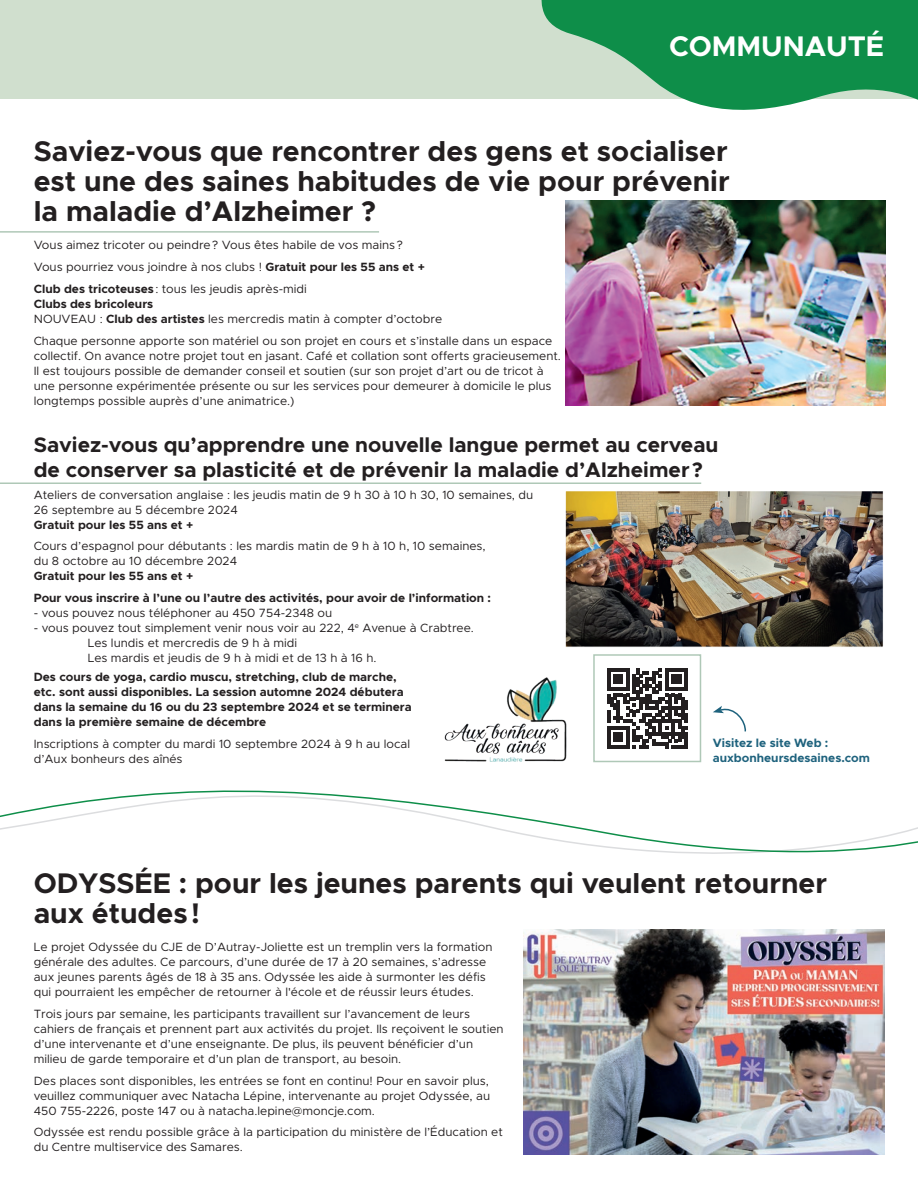
<style>
.page{position:relative;width:918px;height:1188px;background:#fff}
.page>*{position:absolute;margin:0;border:0;box-sizing:border-box;transform-origin:0 0}
.t1{font:700 28.5px/30px "Metropolis";color:#231f20;text-align:justify}
.t2{font:700 28.5px "Metropolis";color:#fff}
.t3{font:700 21px/25.2px "Metropolis";color:#231f20}
.t4{font:12px/15px "Metropolis";color:#231f20}
.t5{font:700 12px/15px "Metropolis";color:#231f20}
.t6{font:700 12px/15px "Metropolis";color:#1e627d}
.s1{font-weight:700}
</style>
<div class="page">
<div style="left:0;top:0;width:918px;height:99px;background:#d0dfce"></div>
<svg style="left:541px;top:0;width:377px;height:110px;fill:#0e8e49"></svg>
<img style="left:565px;top:201px;width:320px;height:204px">
<img style="left:565px;top:492px;width:318px;height:155px">
<img style="left:444px;top:677px;width:123px;height:85px">
<hr style="left:0;top:231px;width:379px;height:2px;background:#afc8b7">
<hr style="left:0;top:482px;width:701px;height:2px;background:#afc8b7">
<svg style="left:607px;top:668px;width:81px;height:81px"></svg>
<div style="left:593px;top:654px;width:108px;height:108px;border:2px solid #afc8b7"></div>
<svg style="left:713px;top:706px;width:33px;height:26px"></svg>
<svg style="left:0;top:790px;width:918px;height:64px"></svg>
<img style="left:523px;top:930px;width:362px;height:224px">
<h1 class="t2" style="left:669px;top:29px;width:216px">COMMUNAUTÉ</h1>
<h1 class="t1" style="left:34px;top:136px;width:697px">Saviez-vous que rencontrer des gens et socialiser est une des saines habitudes de vie pour prévenir la maladie d’Alzheimer ?</h1>
<p class="t4" style="left:34px;top:234px;width:393px;line-height:21.8px">Vous aimez tricoter ou peindre? Vous êtes habile de vos mains?<br>Vous pourriez vous joindre à nos clubs ! <span class="s1">Gratuit pour les 55 ans et +<br>Club des tricoteuses</span>: tous les jeudis après-midi</p>
<p class="t4" style="left:34px;top:296px;width:410px"><span class="s1">Clubs des bricoleurs<br></span>NOUVEAU : <span class="s1">Club des artistes</span> les mercredis matin à compter d’octobre</p>
<p class="t4" style="left:34px;top:333px;width:529px">Chaque personne apporte son matériel ou son projet en cours et s’installe dans un espace collectif. On avance notre projet tout en jasant. Café et collation sont offerts gracieusement.<br>Il est toujours possible de demander conseil et soutien (sur son projet d’art ou de tricot à une personne expérimentée présente ou sur les services pour demeurer à domicile le plus longtemps possible auprès d’une animatrice.)</p>
<h2 class="t3" style="left:34px;top:432px;width:686px">Saviez-vous qu’apprendre une nouvelle langue permet au cerveau de conserver sa plasticité et de prévenir la maladie d’Alzheimer?</h2>
<p class="t4" style="left:34px;top:487px;width:501px">Ateliers de conversation anglaise : les jeudis matin de 9 h 30 à 10 h 30, 10 semaines, du<br>26 septembre au 5 décembre 2024</p>
<p class="t5" style="left:34px;top:517px;width:161px">Gratuit pour les 55 ans et +</p>
<p class="t4" style="left:34px;top:539px;width:454px">Cours d’espagnol pour débutants : les mardis matin de 9 h à 10 h, 10 semaines, du 8 octobre au 10 décembre 2024</p>
<p class="t5" style="left:34px;top:565px;width:459px;line-height:21.8px">Gratuit pour les 55 ans et +<br>Pour vous inscrire à l’une ou l’autre des activités, pour avoir de l’information :</p>
<p class="t4" style="left:34px;top:605px;width:300px">- vous pouvez nous téléphoner au 450 754-2348 ou</p>
<p class="t4" style="left:88px;top:620px;width:388px;text-indent:-54px">- vous pouvez tout simplement venir nous voir au 222, 4<sup>e</sup> Avenue à Crabtree.<br>Les lundis et mercredis de 9 h à midi<br>Les mardis et jeudis de 9 h à midi et de 13 h à 16 h.</p>
<p class="t5" style="left:34px;top:669px;width:380px">Des cours de yoga, cardio muscu, stretching, club de marche, etc. sont aussi disponibles. La session automne 2024 débutera dans la semaine du 16 ou du 23 septembre 2024 et se terminera dans la première semaine de décembre</p>
<p class="t4" style="left:34px;top:736px;width:378px">Inscriptions à compter du mardi 10 septembre 2024 à 9 h au local d’Aux bonheurs des aînés</p>
<p class="t6" style="left:713px;top:736px;width:159px">Visitez le site Web : auxbonheursdesaines.com</p>
<h1 class="t1" style="left:34px;top:868px;width:795px">ODYSSÉE : pour les jeunes parents qui veulent retourner aux études!</h1>
<p class="t4" style="left:34px;top:939px;width:460px">Le projet Odyssée du CJE de D’Autray-Joliette est un tremplin vers la formation générale des adultes. Ce parcours, d’une durée de 17 à 20 semaines, s’adresse aux jeunes parents âgés de 18 à 35 ans. Odyssée les aide à surmonter les défis qui pourraient les empêcher de retourner à l'école et de réussir leurs études.</p>
<p class="t4" style="left:34px;top:1006px;width:471px">Trois jours par semaine, les participants travaillent sur l’avancement de leurs cahiers de français et prennent part aux activités du projet. Ils reçoivent le soutien d’une intervenante et d’une enseignante. De plus, ils peuvent bénéficier d’un milieu de garde temporaire et d’un plan de transport, au besoin.</p>
<p class="t4" style="left:34px;top:1073px;width:458px;text-align:justify">Des places sont disponibles, les entrées se font en continu! Pour en savoir plus, veuillez communiquer avec Natacha Lépine, intervenante au projet Odyssée, au 450 755-2226, poste 147 ou à natacha.lepine@moncje.com.</p>
<p class="t4" style="left:34px;top:1125px;width:471px">Odyssée est rendu possible grâce à la participation du ministère de l’Éducation et du Centre multiservice des Samares.</p>
</div>
